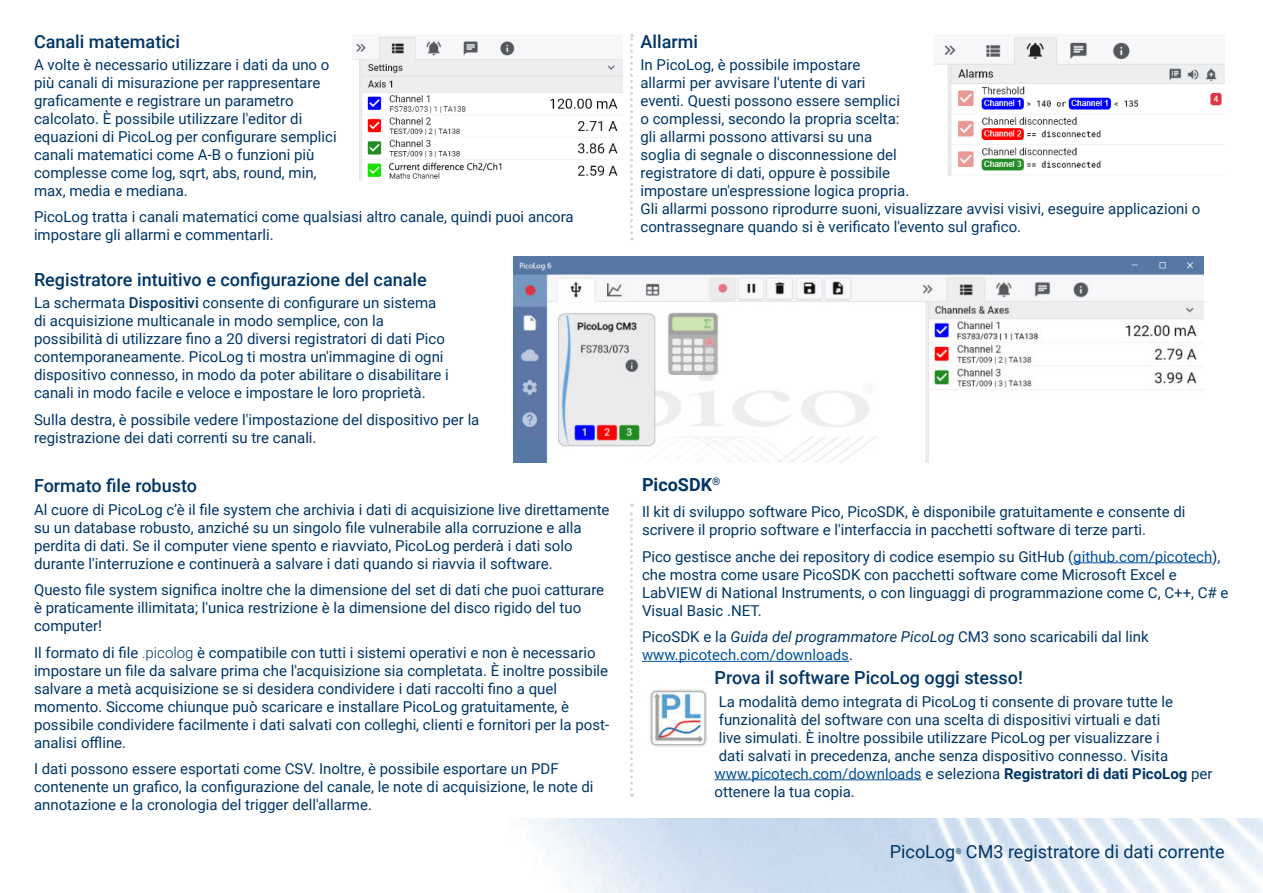
<style>
.page{position:relative;width:1263px;height:893px;background:#fff}
.page>*{position:absolute;margin:0;border:0;box-sizing:border-box;transform-origin:0 0}
.t1{font:500 18px "Roboto";color:#003667}
.t2{font:18px "Roboto";color:#003667}
.t3{font:700 18px "Roboto";color:#003667}
.t4{font:15px/18px "Roboto";color:#003667}
.t5{font:7.8px "Roboto";color:#003667}
.s1{font-weight:500}
.s2{font-weight:300}
.s3{color:#01529b}
.s4{font-style:italic}
.s5{font-weight:700}
</style>
<div class="page">
<img style="left:533px;top:819px;width:730px;height:74px">
<img style="left:353px;top:37px;width:269px;height:144px">
<hr style="left:1073px;top:562px;width:139px;height:1px;background:#01529b">
<hr style="left:642px;top:661px;width:207px;height:1px;background:#01529b">
<hr style="left:714px;top:779px;width:208px;height:1px;background:#01529b">
<img style="left:650px;top:689px;width:57px;height:58px">
<img style="left:513px;top:256px;width:690px;height:206px">
<img style="left:935px;top:37px;width:289px;height:138px">
<svg style="left:630px;top:34px;width:3px;height:206px"></svg>
<svg style="left:630px;top:503px;width:3px;height:294px"></svg>
<p class="t1" style="left:34px;top:33px;width:147px">Canali matematici</p>
<p class="t4" style="left:34px;top:56px;width:304px">A volte è necessario utilizzare i dati da uno o più canali di misurazione per rappresentare graficamente e registrare un parametro calcolato. È possibile utilizzare l'editor di equazioni di PicoLog per configurare semplici canali matematici come A-B o funzioni più complesse come log, sqrt, abs, round, min, max, media e mediana.</p>
<p class="t4" style="left:34px;top:209px;width:541px">PicoLog tratta i canali matematici come qualsiasi altro canale, quindi puoi ancora impostare gli allarmi e commentarli.</p>
<p class="t1" style="left:34px;top:267px;width:394px">Registratore intuitivo e configurazione del canale</p>
<p class="t4" style="left:34px;top:295px;width:416px">La schermata <span class="s1">Dispositivi</span> consente di configurare un sistema di acquisizione multicanale in modo semplice, con la possibilità di utilizzare fino a 20 diversi registratori di dati Pico contemporaneamente. PicoLog ti mostra un'immagine di ogni dispositivo connesso, in modo da poter abilitare o disabilitare i canali in modo facile e veloce e impostare le loro proprietà.</p>
<p class="t4" style="left:34px;top:411px;width:447px">Sulla destra, è possibile vedere l'impostazione del dispositivo per la registrazione dei dati correnti su tre canali.</p>
<p class="t1" style="left:34px;top:473px;width:164px">Formato file robusto</p>
<p class="t4" style="left:34px;top:500px;width:577px">Al cuore di PicoLog c’è il file system che archivia i dati di acquisizione live direttamente su un database robusto, anziché su un singolo file vulnerabile alla corruzione e alla perdita di dati. Se il computer viene spento e riavviato, PicoLog perderà i dati solo durante l'interruzione e continuerà a salvare i dati quando si riavvia il software.</p>
<p class="t4" style="left:34px;top:580px;width:572px">Questo file system significa inoltre che la dimensione del set di dati che puoi catturare è praticamente illimitata; l'unica restrizione è la dimensione del disco rigido del tuo computer!</p>
<p class="t4" style="left:34px;top:643px;width:577px">Il formato di file <span class="s2">.picolog</span> è compatibile con tutti i sistemi operativi e non è necessario impostare un file da salvare prima che l'acquisizione sia completata. È inoltre possibile salvare a metà acquisizione se si desidera condividere i dati raccolti fino a quel momento. Siccome chiunque può scaricare e installare PicoLog gratuitamente, è possibile condividere facilmente i dati salvati con colleghi, clienti e fornitori per la post&shy;analisi offline.</p>
<p class="t4" style="left:34px;top:759px;width:561px">I dati possono essere esportati come CSV. Inoltre, è possibile esportare un PDF contenente un grafico, la configurazione del canale, le note di acquisizione, le note di annotazione e la cronologia del trigger dell'allarme.</p>
<p class="t1" style="left:640px;top:33px;width:59px">Allarmi</p>
<p class="t4" style="left:640px;top:56px;width:561px">In PicoLog, è possibile impostare<br>allarmi per avvisare l'utente di vari<br>eventi. Questi possono essere semplici<br>o complessi, secondo la propria scelta:<br>gli allarmi possono attivarsi su una<br>soglia di segnale o disconnessione del<br>registratore di dati, oppure è possibile<br>impostare un'espressione logica propria.<br>Gli allarmi possono riprodurre suoni, visualizzare avvisi visivi, eseguire applicazioni o contrassegnare quando si è verificato l'evento sul grafico.</p>
<p class="t3" style="left:642px;top:477px;width:80px">PicoSDK<sup>®</sup></p>
<p class="t4" style="left:642px;top:504px;width:545px">Il kit di sviluppo software Pico, PicoSDK, è disponibile gratuitamente e consente di scrivere il proprio software e l'interfaccia in pacchetti software di terze parti.</p>
<p class="t4" style="left:642px;top:547px;width:588px">Pico gestisce anche dei repository di codice esempio su GitHub (<span class="s3">github.com/picotech</span>), che mostra come usare PicoSDK con pacchetti software come Microsoft Excel e LabVIEW di National Instruments, o con linguaggi di programmazione come C, C++, C# e Visual Basic .NET.</p>
<p class="t4" style="left:642px;top:629px;width:508px">PicoSDK e la <span class="s4">Guida del programmatore PicoLog</span> CM3 sono scaricabili dal link <span class="s3">www.picotech.com/downloads</span>.</p>
<p class="t1" style="left:714px;top:670px;width:310px">Prova il software PicoLog oggi stesso!</p>
<p class="t4" style="left:714px;top:692px;width:500px">La modalità demo integrata di PicoLog ti consente di provare tutte le funzionalità del software con una scelta di dispositivi virtuali e dati<br>live simulati. È inoltre possibile utilizzare PicoLog per visualizzare i<br>dati salvati in precedenza, anche senza dispositivo connesso. Visita <span class="s3">www.picotech.com/downloads</span> e seleziona <span class="s5">Registratori di dati PicoLog</span> per ottenere la tua copia.</p>
<p class="t2" style="left:890px;top:844px;width:67px">PicoLog</p>
<p class="t5" style="left:955px;top:848px;width:8px">®</p>
<p class="t2" style="left:966px;top:844px;width:260px">CM3 registratore di dati corrente</p>
</div>
